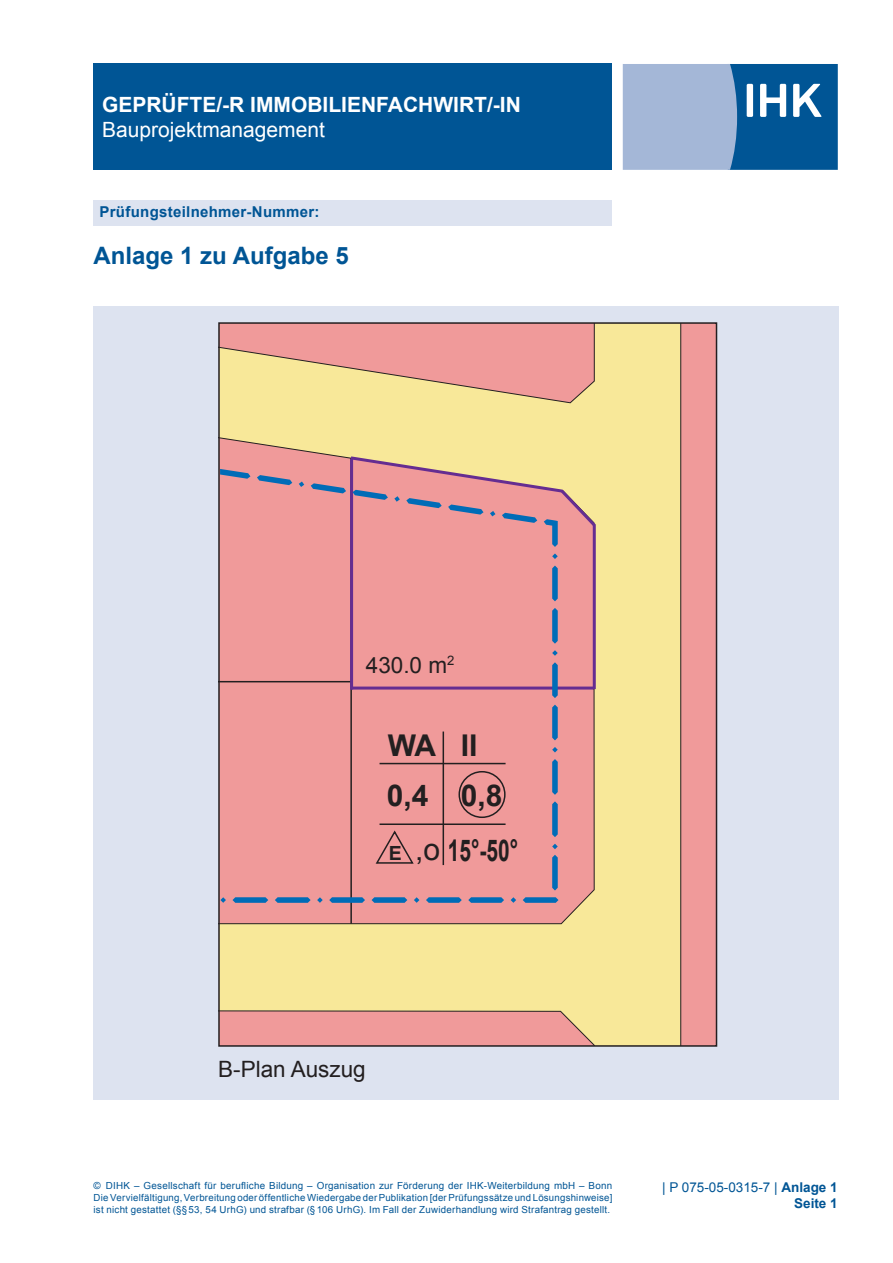
<style>
.page{position:relative;width:893px;height:1263px;background:#fff}
.page>*{position:absolute;margin:0;border:0;box-sizing:border-box;transform-origin:0 0}
.t1{font:700 30px "Arial";color:#231f20}
.t2{font:700 30px "Arial";color:#231f20;scale:.7 1}
.t3{font:700 24px "Arial";color:#005595}
.t4{font:22.5px "Arial";color:#231f20}
.t5{font:700 21px "Arial";color:#fff}
.t6{font:21px "Arial";color:#fff}
.Aufgabe_Fliestext{font:700 15px "Arial";letter-spacing:.02em;color:#005595}
.t7{font:13.5px "Arial";color:#005595}
.t8{font:700 13.5px "Arial";color:#005595}
.Kolumnentitel_Gemein{font:9.75px/11.7px "Arial";letter-spacing:.025em;color:#005595;text-align:justify}
.s1{font-size:19.5px}
.s2{font-weight:400}
.s3{font-weight:700}
</style>
<div class="page">
<div style="left:94px;top:64px;width:518px;height:106px;background:#005595"></div>
<svg style="left:623px;top:64px;width:215px;height:106px;background:#6391bd"></svg>
<div style="left:94px;top:200px;width:518px;height:25px;background:#dde3f0"></div>
<div style="left:94px;top:306px;width:745px;height:793px;background:#dde3f0"></div>
<div style="left:219px;top:323px;width:497px;height:723px;background:#f09a9a"></div>
<svg style="left:221px;top:325px;width:460px;height:719px"></svg>
<svg style="left:348px;top:454px;width:249px;height:238px"></svg>
<div style="left:458px;top:771px;width:48px;height:47px;border:2px solid #231f20;border-radius:50%"></div>
<hr style="left:443px;top:731px;width:1px;height:134px;background:#231f20">
<hr style="left:380px;top:763px;width:126px;height:1px;background:#231f20">
<hr style="left:380px;top:823px;width:126px;height:2px;background:#231f20">
<svg style="left:374px;top:830px;width:41px;height:34px"></svg>
<div style="left:218px;top:322px;width:499px;height:725px;border:2px solid #231f20"></div>
<svg style="left:299px;top:481px;width:5px;height:6px"></svg>
<svg style="left:257px;top:475px;width:35px;height:10px"></svg>
<svg style="left:220px;top:469px;width:30px;height:10px"></svg>
<svg style="left:394px;top:496px;width:6px;height:6px"></svg>
<svg style="left:490px;top:511px;width:5px;height:5px"></svg>
<svg style="left:353px;top:490px;width:35px;height:10px"></svg>
<svg style="left:448px;top:504px;width:35px;height:11px"></svg>
<svg style="left:311px;top:483px;width:35px;height:10px"></svg>
<svg style="left:406px;top:498px;width:36px;height:10px"></svg>
<svg style="left:502px;top:513px;width:35px;height:10px"></svg>
<svg style="left:552px;top:553px;width:6px;height:6px"></svg>
<svg style="left:552px;top:650px;width:6px;height:6px"></svg>
<svg style="left:552px;top:747px;width:6px;height:5px"></svg>
<svg style="left:552px;top:844px;width:6px;height:5px"></svg>
<svg style="left:552px;top:608px;width:6px;height:36px"></svg>
<svg style="left:552px;top:705px;width:6px;height:35px"></svg>
<svg style="left:552px;top:801px;width:6px;height:36px"></svg>
<svg style="left:552px;top:566px;width:6px;height:35px"></svg>
<svg style="left:552px;top:662px;width:6px;height:36px"></svg>
<svg style="left:552px;top:759px;width:6px;height:36px"></svg>
<svg style="left:552px;top:855px;width:6px;height:35px"></svg>
<svg style="left:511px;top:897px;width:5px;height:6px"></svg>
<svg style="left:523px;top:897px;width:35px;height:6px"></svg>
<svg style="left:414px;top:897px;width:5px;height:6px"></svg>
<svg style="left:317px;top:897px;width:6px;height:6px"></svg>
<svg style="left:220px;top:897px;width:6px;height:6px"></svg>
<svg style="left:426px;top:897px;width:36px;height:6px"></svg>
<svg style="left:329px;top:897px;width:36px;height:6px"></svg>
<svg style="left:232px;top:897px;width:36px;height:6px"></svg>
<svg style="left:468px;top:897px;width:36px;height:6px"></svg>
<svg style="left:372px;top:897px;width:35px;height:6px"></svg>
<svg style="left:275px;top:897px;width:36px;height:6px"></svg>
<svg style="left:544px;top:519px;width:14px;height:28px"></svg>
<p class="t5" style="left:102px;top:91px;width:420px">GEPRÜFTE/-R IMMOBILIENFACHWIRT/-IN</p>
<p class="t6" style="left:102px;top:116px;width:224px">Bauprojektmanagement</p>
<p class="Aufgabe_Fliestext" style="left:100px;top:201px;width:222px">Prüfungsteilnehmer-Nummer:</p>
<p class="t3" style="left:94px;top:239px;width:257px">Anlage 1 zu Aufgabe 5</p>
<p class="t4" style="left:366px;top:650px;width:90px">430.0 m<sup>2</sup></p>
<p class="t1" style="left:388px;top:726px;width:50px">WA</p>
<p class="t1" style="left:461px;top:726px;width:18px">II</p>
<p class="t1" style="left:387px;top:775px;width:43px">0,4</p>
<p class="t1" style="left:461px;top:775px;width:43px">0,8</p>
<p class="t2" style="left:389px;top:831px;width:186px"><span class="s1">E</span> <span class="s2">,o</span> 15°-50°</p>
<p class="t4" style="left:218px;top:1054px;width:149px">B-Plan Auszug</p>
<p class="Kolumnentitel_Gemein" style="left:94px;top:1180px;width:520px">© DIHK – Gesellschaft für berufliche Bildung – Organisation zur Förderung der IHK-Weiterbildung mbH – Bonn DieVervielfältigung,Verbreitung oder öffentliche Wiedergabe derPublikation [derPrüfungssätze und Lösungshinweise] ist nicht gestattet (§§53, 54 UrhG) und strafbar (§106 UrhG). Im Fall der Zuwiderhandlung wird Strafantrag gestellt.</p>
<p class="t7" style="left:662px;top:1178px;width:177px">| P 075-05-0315-7 | <span class="s3">Anlage 1</span></p>
<p class="t8" style="left:794px;top:1194px;width:45px">Seite 1</p>
</div>
